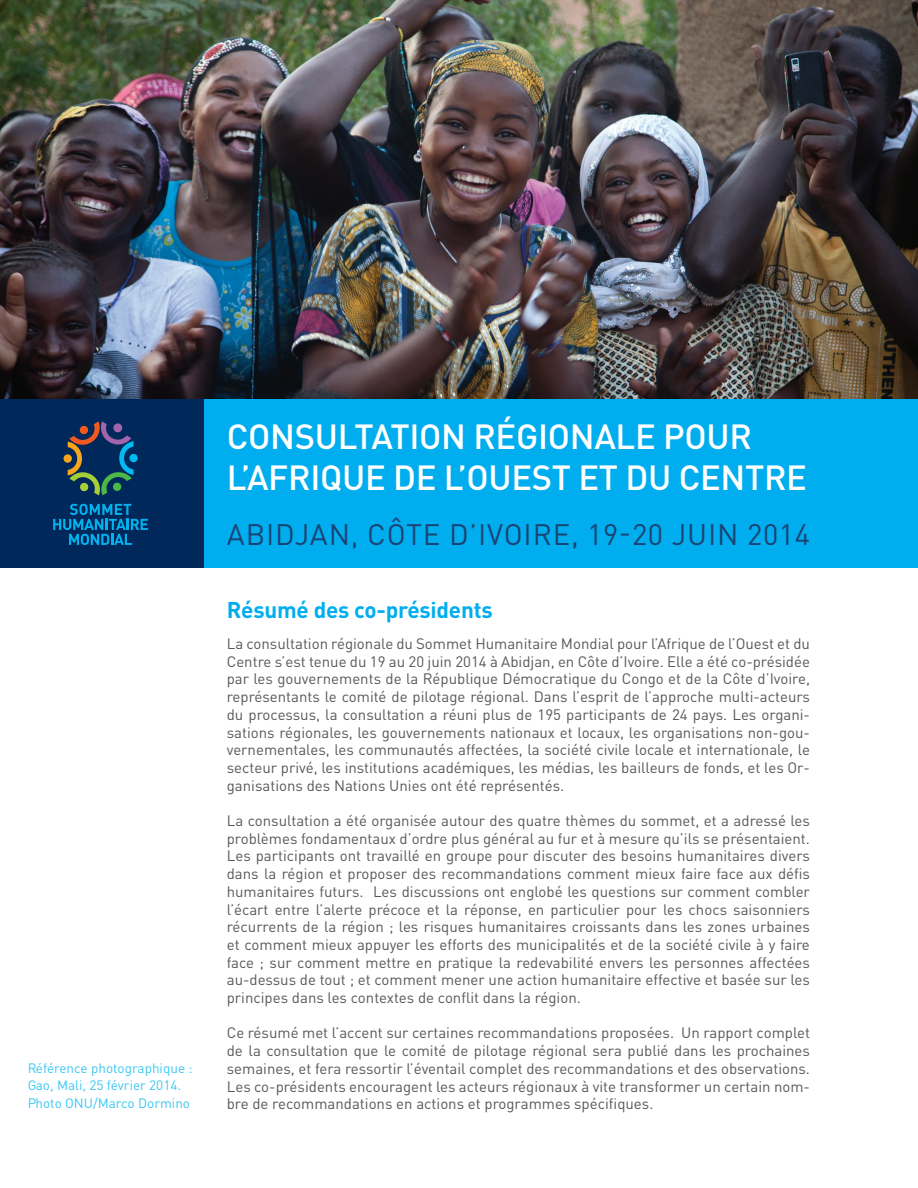
<style>
.page{position:relative;width:918px;height:1188px;background:#fff}
.page>*{position:absolute;margin:0;border:0;box-sizing:border-box;transform-origin:0 0}
.t1{font:500 34.5px/41.4px "DIN Pro";letter-spacing:-.01em;color:#fff}
.t2{font:29.25px "DIN Pro";letter-spacing:.03em;color:#1a4473}
.t3{font:700 22.5px "DIN Pro";letter-spacing:-.01em;color:#00aeef}
.t4{font:15px/17.7px "DIN Pro";color:#57585a;text-align:justify}
.t5{font:13.5px/17.7px "DIN Pro";color:#00baf1}
</style>
<div class="page">
<img style="left:0;top:0;width:918px;height:399px">
<div style="left:204px;top:399px;width:714px;height:169px;background:#00aeef"></div>
<div style="left:0;top:399px;width:204px;height:169px;background:#00285b"></div>
<div style="left:129px;top:454px;width:9px;height:8px;background:#00baf1;border-radius:50%"></div>
<div style="left:64px;top:454px;width:8px;height:9px;background:#f9a51b;border-radius:50%"></div>
<svg style="left:68px;top:421px;width:66px;height:74px"></svg>
<svg style="left:53px;top:504px;width:95px;height:41px"></svg>
<p class="t5" style="left:27px;top:1058px;width:167px">Référence photographique :<br>Gao, Mali, 25 février 2014.<br>Photo ONU/Marco Dormino</p>
<h1 class="t1" style="left:227px;top:414px;width:582px">CONSULTATION RÉGIONALE POUR<br>L’AFRIQUE DE L’OUEST ET DU CENTRE</h1>
<h2 class="t2" style="left:227px;top:514px;width:585px">ABIDJAN, CÔTE D’IVOIRE, 19-20 JUIN 2014</h2>
<h3 class="t3" style="left:227px;top:594px;width:267px">Résumé des co-présidents</h3>
<p class="t4" style="left:227px;top:634px;width:585px">La consultation régionale du Sommet Humanitaire Mondial pour l’Afrique de l’Ouest et du Centre s’est tenue du 19 au 20 juin 2014 à Abidjan, en Côte d’Ivoire. Elle a été co-présidée par les gouvernements de la République Démocratique du Congo et de la Côte d’Ivoire, représentants le comité de pilotage régional. Dans l’esprit de l’approche multi-acteurs du processus, la consultation a réuni plus de 195 participants de 24 pays. Les organi&shy;sations régionales, les gouvernements nationaux et locaux, les organisations non-gou&shy;vernementales, les communautés affectées, la société civile locale et internationale, le secteur privé, les institutions académiques, les médias, les bailleurs de fonds, et les Or&shy;ganisations des Nations Unies ont été représentés.</p>
<p class="t4" style="left:227px;top:811px;width:585px">La consultation a été organisée autour des quatre thèmes du sommet, et a adressé les problèmes fondamentaux d’ordre plus général au fur et à mesure qu’ils se présentaient.<br>Les participants ont travaillé en groupe pour discuter des besoins humanitaires divers dans la région et proposer des recommandations comment mieux faire face aux défis humanitaires futurs. Les discussions ont englobé les questions sur comment combler l’écart entre l’alerte précoce et la réponse, en particulier pour les chocs saisonniers récurrents de la région ; les risques humanitaires croissants dans les zones urbaines et comment mieux appuyer les efforts des municipalités et de la société civile à y faire face ; sur comment mettre en pratique la redevabilité envers les personnes affectées au-dessus de tout ; et comment mener une action humanitaire effective et basée sur les principes dans les contextes de conflit dans la région.</p>
<p class="t4" style="left:227px;top:1024px;width:585px">Ce résumé met l’accent sur certaines recommandations proposées. Un rapport complet de la consultation que le comité de pilotage régional sera publié dans les prochaines semaines, et fera ressortir l’éventail complet des recommandations et des observations.<br>Les co-présidents encouragent les acteurs régionaux à vite transformer un certain nom&shy;bre de recommandations en actions et programmes spécifiques.</p>
</div>
